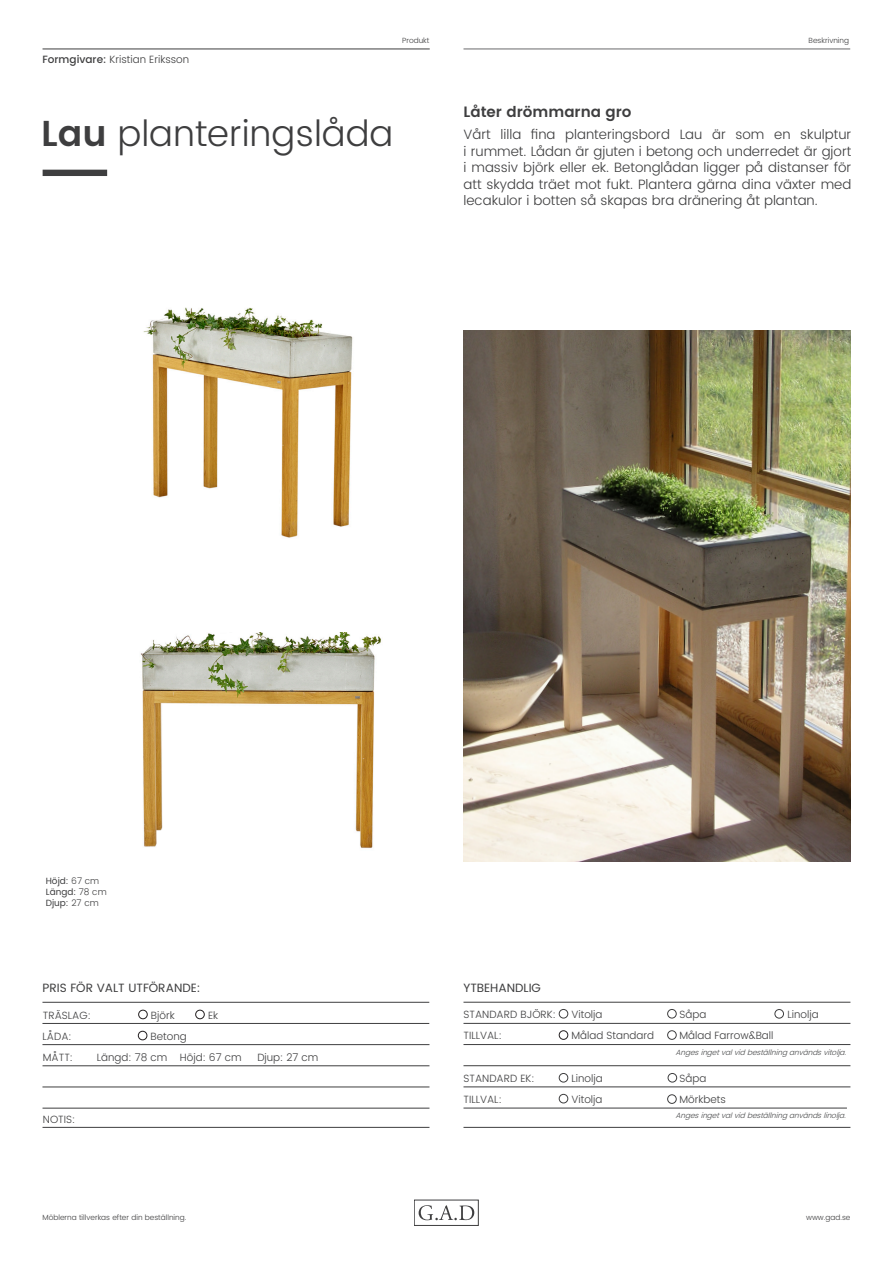
<style>
.page{position:relative;width:893px;height:1263px;background:#fff}
.page>*{position:absolute;margin:0;border:0;box-sizing:border-box;transform-origin:0 0}
.t1{font:300 36px "Poppins";color:#3e3e3f}
.t2{font:600 15px "Poppins";color:#3e3e3f}
.t3{font:300 13.5px/16.5px "Poppins";color:#3e3e3f;text-align:justify}
.t4{font:12px "Poppins";color:#3e3e3f}
.t5{font:300 10.5px "Poppins";color:#3e3e3f}
.t6{font:9px "Poppins";color:#3e3e3f}
.t7{font:italic 300 7.5px "Poppins";color:#4a4b4c}
.t8{font:300 7.5px "Poppins";color:#3e3e3f}
.s1{font-weight:500}
.s2{font-weight:600}
.s3{font-weight:300}
</style>
<div class="page">
<hr style="left:43px;top:49px;width:387px;height:1px;background:#3e3e3f">
<hr style="left:463px;top:49px;width:387px;height:1px;background:#69696c">
<div style="left:43px;top:170px;width:64px;height:6px;background:#3e3e3f"></div>
<hr style="left:42px;top:1002px;width:387px;height:1px;background:#3e3e3f">
<hr style="left:42px;top:1023px;width:387px;height:1px;background:#3e3e3f">
<hr style="left:42px;top:1044px;width:387px;height:1px;background:#3e3e3f">
<hr style="left:43px;top:1065px;width:386px;height:1px;background:#3e3e3f">
<hr style="left:43px;top:1108px;width:386px;height:1px;background:#3e3e3f">
<hr style="left:43px;top:1127px;width:386px;height:1px;background:#3e3e3f">
<hr style="left:463px;top:1002px;width:387px;height:1px;background:#3e3e3f">
<hr style="left:463px;top:1023px;width:387px;height:1px;background:#3e3e3f">
<hr style="left:463px;top:1044px;width:387px;height:1px;background:#3e3e3f">
<hr style="left:463px;top:1065px;width:387px;height:1px;background:#3e3e3f">
<hr style="left:463px;top:1087px;width:387px;height:1px;background:#3e3e3f">
<hr style="left:463px;top:1108px;width:384px;height:1px;background:#3e3e3f">
<div style="left:559px;top:1009px;width:9px;height:9px;border:1px solid #3e3e3f;border-radius:50%"></div>
<div style="left:667px;top:1009px;width:9px;height:9px;border:1px solid #3e3e3f;border-radius:50%"></div>
<div style="left:775px;top:1009px;width:9px;height:9px;border:1px solid #3e3e3f;border-radius:50%"></div>
<div style="left:559px;top:1030px;width:9px;height:9px;border:1px solid #231f20;border-radius:50%"></div>
<div style="left:559px;top:1073px;width:9px;height:9px;border:1px solid #3e3e3f;border-radius:50%"></div>
<div style="left:668px;top:1073px;width:9px;height:9px;border:1px solid #3e3e3f;border-radius:50%"></div>
<div style="left:559px;top:1094px;width:9px;height:9px;border:1px solid #3e3e3f;border-radius:50%"></div>
<div style="left:667px;top:1094px;width:9px;height:9px;border:1px solid #3e3e3f;border-radius:50%"></div>
<hr style="left:42px;top:1087px;width:387px;height:1px;background:#3e3e3f">
<svg style="left:419px;top:1205px;width:55px;height:15px"></svg>
<div style="left:414px;top:1200px;width:65px;height:26px;border:1px solid #3e3e3f"></div>
<hr style="left:463px;top:1127px;width:387px;height:1px;background:#3e3e3f">
<div style="left:667px;top:1030px;width:9px;height:9px;border:1px solid #3e3e3f;border-radius:50%"></div>
<img style="left:140px;top:633px;width:241px;height:215px">
<img style="left:143px;top:307px;width:210px;height:231px">
<img style="left:463px;top:331px;width:387px;height:531px">
<div style="left:138px;top:1031px;width:9px;height:9px;border:1px solid #231f20;border-radius:50%"></div>
<div style="left:138px;top:1010px;width:9px;height:9px;border:1px solid #231f20;border-radius:50%"></div>
<div style="left:195px;top:1010px;width:9px;height:9px;border:1px solid #231f20;border-radius:50%"></div>
<p class="t5" style="left:43px;top:51px;width:148px"><span class="s1">Formgivare:</span> Kristian Eriksson</p>
<p class="t8" style="left:402px;top:35px;width:29px">Produkt</p>
<p class="t8" style="left:809px;top:35px;width:42px">Beskrivning</p>
<p class="t1" style="left:41px;top:108px;width:354px"><span class="s2">Lau</span> planteringslåda</p>
<p class="t2" style="left:463px;top:100px;width:170px">Låter drömmarna gro</p>
<p class="t3" style="left:463px;top:127px;width:389px">Vårt lilla fina planteringsbord Lau är som en skulptur i rummet. Lådan är gjuten i betong och underredet är gjort i massiv björk eller ek. Betonglådan ligger på distanser för att skydda träet mot fukt. Plantera gärna dina växter med lecakulor i botten så skapas bra dränering åt plantan.</p>
<p class="t6" style="left:46px;top:875px;width:55px">Höjd: <span class="s3">67 cm</span></p>
<p class="t6" style="left:46px;top:885px;width:62px">Längd: <span class="s3">78 cm</span></p>
<p class="t6" style="left:46px;top:896px;width:54px">Djup: <span class="s3">27 cm</span></p>
<p class="t4" style="left:43px;top:979px;width:159px">PRIS FÖR VALT UTFÖRANDE:</p>
<p class="t4" style="left:463px;top:979px;width:79px">YTBEHANDLIG</p>
<p class="t5" style="left:463px;top:1007px;width:94px">STANDARD BJÖRK:</p>
<p class="t5" style="left:571px;top:1007px;width:33px">Vitolja</p>
<p class="t5" style="left:679px;top:1007px;width:28px">Såpa</p>
<p class="t5" style="left:787px;top:1007px;width:33px">Linolja</p>
<p class="t5" style="left:463px;top:1027px;width:40px">TILLVAL:</p>
<p class="t5" style="left:571px;top:1027px;width:84px">Målad Standard</p>
<p class="t5" style="left:679px;top:1027px;width:95px">Målad Farrow&amp;Ball</p>
<p class="t5" style="left:463px;top:1071px;width:73px">STANDARD EK:</p>
<p class="t5" style="left:571px;top:1071px;width:33px">Linolja</p>
<p class="t5" style="left:679px;top:1071px;width:28px">Såpa</p>
<p class="t5" style="left:463px;top:1091px;width:40px">TILLVAL:</p>
<p class="t5" style="left:571px;top:1091px;width:33px">Vitolja</p>
<p class="t5" style="left:679px;top:1091px;width:48px">Mörkbets</p>
<p class="t5" style="left:43px;top:1007px;width:49px">TRÄSLAG:</p>
<p class="t5" style="left:151px;top:1007px;width:25px">Björk</p>
<p class="t5" style="left:208px;top:1007px;width:12px">Ek</p>
<p class="t5" style="left:43px;top:1028px;width:31px">LÅDA:</p>
<p class="t5" style="left:151px;top:1028px;width:38px">Betong</p>
<p class="t7" style="left:675px;top:1047px;width:175px">Angesingetvalvidbeställninganvändsvitolja.</p>
<p class="t5" style="left:43px;top:1050px;width:32px">MÅTT:</p>
<p class="t5" style="left:97px;top:1050px;width:146px">Längd: 78 cm Höjd: 67 cm</p>
<p class="t5" style="left:257px;top:1050px;width:63px">Djup: 27 cm</p>
<p class="t5" style="left:43px;top:1112px;width:34px">NOTIS:</p>
<p class="t8" style="left:43px;top:1212px;width:145px">Möblerna tillverkas efter din beställning.</p>
<p class="t7" style="left:675px;top:1110px;width:175px">Angesingetvalvidbeställninganvändslinolja.</p>
<p class="t8" style="left:806px;top:1211px;width:46px">www.gad.se</p>
</div>
